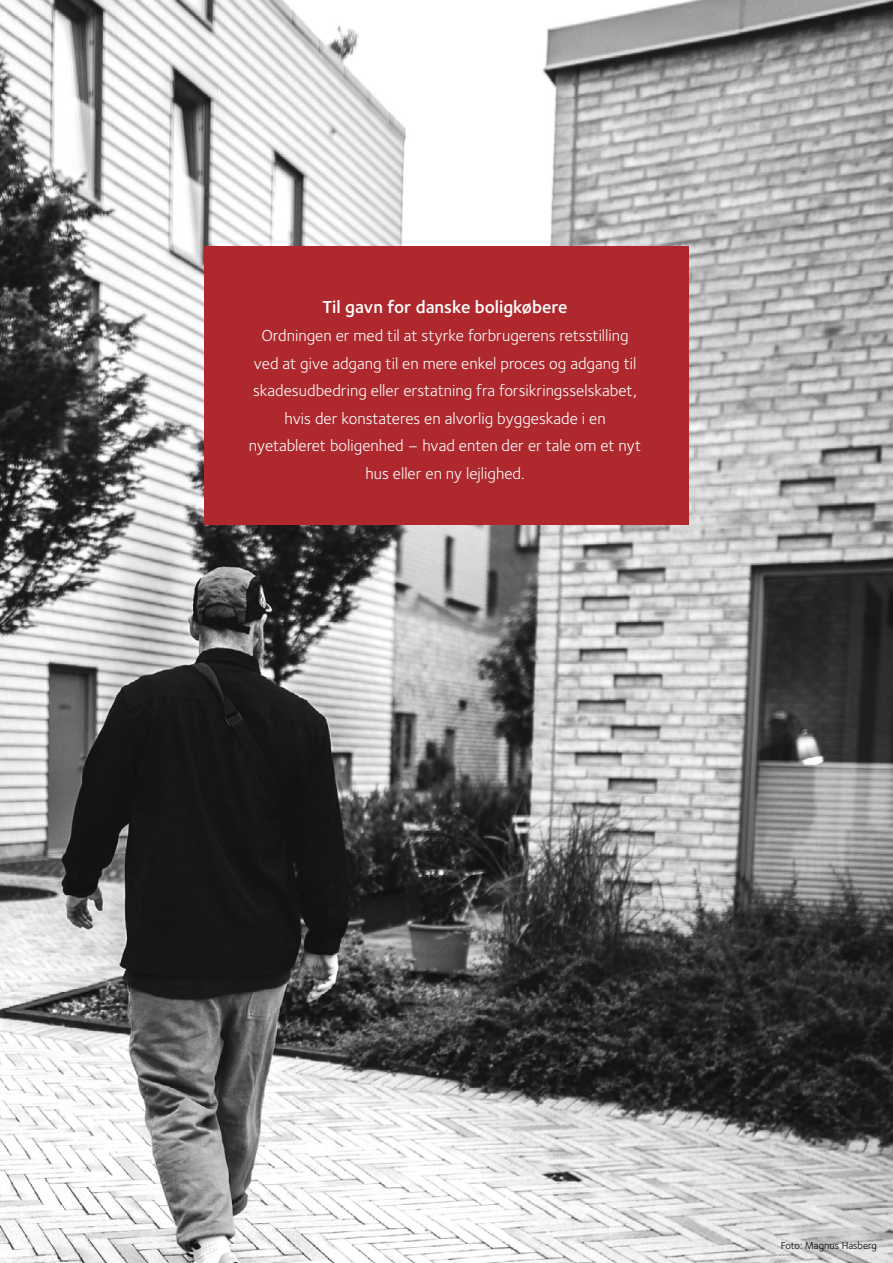
<style>
.page{position:relative;width:893px;height:1263px;background:#fff}
.page>*{position:absolute;margin:0;border:0;box-sizing:border-box;transform-origin:0 0}
.t1{font:600 18px "Foundry Sterling OT3";color:#fff}
.t2{font:16.5px/27.6px "Foundry Sterling OT3";color:#fff;text-align:center}
.t3{font:10.5px "Foundry Sterling";color:#000}
</style>
<div class="page">
<img style="left:0;top:0;width:893px;height:1263px">
<div style="left:204px;top:247px;width:485px;height:278px;background:#ae282d"></div>
<p class="t1" style="left:322px;top:293px;width:247px">Til gavn for danske boligkøbere</p>
<p class="t2" style="left:249px;top:321px;width:394px">Ordningen er med til at styrke forbrugerens retsstilling ved at give adgang til en mere enkel proces og adgang til skadesudbedring eller erstatning fra forsikringsselskabet, hvis der konstateres en alvorlig byggeskade i en nyetableret boligenhed – hvad enten der er tale om et nyt hus eller en ny lejlighed.</p>
<p class="t3" style="left:781px;top:1239px;width:98px">Foto: Magnus Hasberg</p>
</div>
